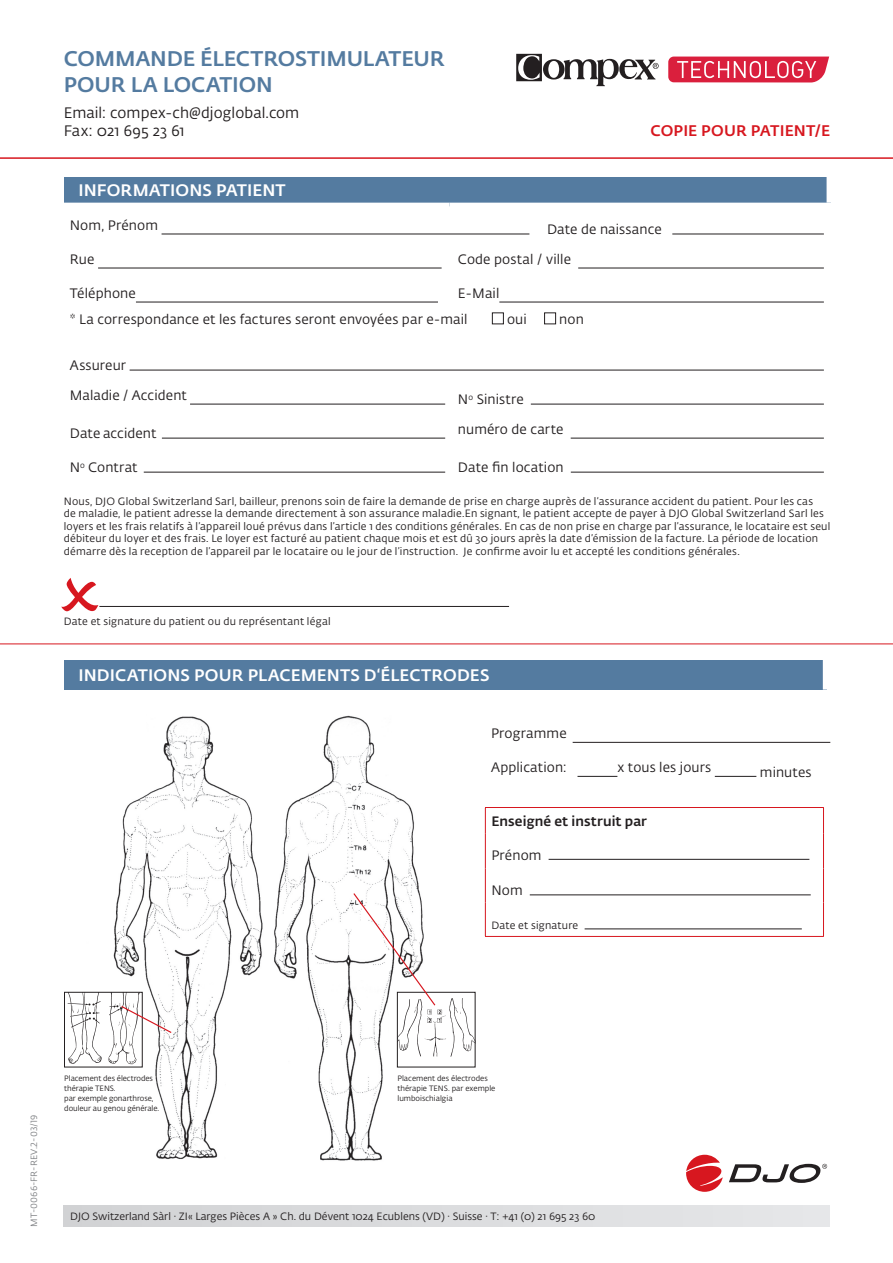
<style>
.page{position:relative;width:893px;height:1263px;background:#fff}
.page>*{position:absolute;margin:0;border:0;box-sizing:border-box;transform-origin:0 0}
.t1{font:500 21px/25.2px "Fedra Sans Alt Pro";letter-spacing:-.005em;color:#547ba0}
.t2{font:500 16.5px "Fedra Sans Alt Pro";letter-spacing:.01em;color:#fff}
.t3{font:500 15.15px "Fedra Sans Alt Pro";letter-spacing:.005em;color:#d7171f}
.t4{font:15px/18px "Fedra Sans Alt Pro";letter-spacing:.005em;color:#231f20}
.t5{font:13.5px/26.4px "Fedra Sans Alt Pro";letter-spacing:.01em;color:#231f20}
.t6{font:500 13.5px "Fedra Sans Alt Pro";letter-spacing:.01em;color:#231f20}
.t7{font:10.5px/12.6px "Fedra Sans Alt Pro";letter-spacing:.02em;color:#231f20}
.t8{font:10.5px "Fedra Sans Alt Std";color:#231f20}
.t9{font:9px "Fedra Sans Alt Pro";letter-spacing:.01em;color:#808285}
.t10{font:7.65px/9.9px "Fedra Sans Alt Pro";letter-spacing:-.01em;color:#231f20}
</style>
<div class="page">
<hr style="left:0;top:157px;width:893px;height:2px;background:#d7171f">
<div style="left:64px;top:1205px;width:765px;height:22px;background:#dcdddf"></div>
<svg style="left:686px;top:1155px;width:37px;height:37px"></svg>
<svg style="left:729px;top:1164px;width:98px;height:19px"></svg>
<div style="left:64px;top:177px;width:766px;height:29px;background:#547ba0"></div>
<svg style="left:98px;top:233px;width:726px;height:240px"></svg>
<div style="left:827px;top:177px;width:7px;height:26px;background:#fff"></div>
<div style="left:64px;top:203px;width:385px;height:7px;background:#fff"></div>
<div style="left:449px;top:203px;width:385px;height:7px;background:#fff"></div>
<div style="left:449px;top:373px;width:385px;height:7px;background:#fff"></div>
<hr style="left:162px;top:234px;width:367px;height:1px;background:#231f20">
<hr style="left:672px;top:234px;width:152px;height:1px;background:#231f20">
<hr style="left:98px;top:268px;width:344px;height:1px;background:#231f20">
<hr style="left:578px;top:268px;width:246px;height:1px;background:#231f20">
<hr style="left:136px;top:302px;width:302px;height:1px;background:#231f20">
<hr style="left:499px;top:302px;width:325px;height:1px;background:#231f20">
<div style="left:492px;top:313px;width:12px;height:11px;border:1px solid #231f20"></div>
<div style="left:544px;top:313px;width:12px;height:11px;border:1px solid #231f20"></div>
<hr style="left:130px;top:370px;width:694px;height:1px;background:#231f20">
<hr style="left:190px;top:404px;width:255px;height:1px;background:#231f20">
<hr style="left:531px;top:404px;width:293px;height:1px;background:#231f20">
<hr style="left:162px;top:438px;width:283px;height:1px;background:#231f20">
<hr style="left:571px;top:438px;width:253px;height:1px;background:#231f20">
<hr style="left:144px;top:472px;width:301px;height:1px;background:#231f20">
<hr style="left:571px;top:472px;width:253px;height:1px;background:#231f20">
<hr style="left:99px;top:606px;width:410px;height:1px;background:#231f20">
<hr style="left:0;top:644px;width:893px;height:1px;background:#d7171f">
<div style="left:64px;top:660px;width:763px;height:30px;background:#547ba0"></div>
<div style="left:823px;top:660px;width:7px;height:30px;background:#fff"></div>
<img style="left:64px;top:715px;width:412px;height:446px">
<div style="left:90px;top:1071px;width:61px;height:92px;background:#fff"></div>
<div style="left:389px;top:1071px;width:61px;height:92px;background:#fff"></div>
<div style="left:226px;top:1071px;width:88px;height:92px;background:#fff"></div>
<div style="left:226px;top:991px;width:82px;height:68px;background:#fff"></div>
<svg style="left:64px;top:715px;width:82px;height:86px"></svg>
<svg style="left:101px;top:991px;width:47px;height:64px"></svg>
<img style="left:399px;top:1059px;width:74px;height:6px">
<img style="left:66px;top:994px;width:74px;height:71px">
<div style="left:64px;top:992px;width:78px;height:75px;border:1px solid #231f20"></div>
<svg style="left:120px;top:1005px;width:53px;height:29px"></svg>
<svg style="left:352px;top:715px;width:478px;height:344px"></svg>
<hr style="left:485px;top:833px;width:1px;height:35px;background:#d7171f">
<hr style="left:823px;top:833px;width:1px;height:35px;background:#d7171f">
<hr style="left:485px;top:868px;width:1px;height:34px;background:#d7171f">
<hr style="left:823px;top:868px;width:1px;height:34px;background:#d7171f">
<hr style="left:485px;top:902px;width:1px;height:34px;background:#d7171f">
<hr style="left:823px;top:902px;width:1px;height:34px;background:#d7171f">
<hr style="left:485px;top:936px;width:339px;height:1px;background:#d7171f">
<hr style="left:549px;top:859px;width:260px;height:1px;background:#231f20">
<hr style="left:530px;top:895px;width:281px;height:1px;background:#231f20">
<hr style="left:585px;top:929px;width:217px;height:1px;background:#231f20">
<svg style="left:516px;top:54px;width:143px;height:32px"></svg>
<svg style="left:668px;top:57px;width:161px;height:25px;background:#e04860"></svg>
<h1 class="t1" style="left:64px;top:45px;width:383px">COMMANDE ÉLECTROSTIMULATEUR<br>POUR LA LOCATION</h1>
<h3 class="t4" style="left:64px;top:103px;width:237px">Email: compex-ch@djoglobal.com<br>Fax: 021 695 23 61</h3>
<h3 class="t3" style="left:651px;top:119px;width:181px">COPIE POUR PATIENT/E</h3>
<h2 class="t2" style="left:78px;top:177px;width:209px">INFORMATIONS PATIENT</h2>
<p class="t5" style="left:70px;top:211px;width:90px">Nom, Prénom</p>
<p class="t5" style="left:547px;top:216px;width:116px">Date de naissance</p>
<p class="t5" style="left:70px;top:245px;width:26px">Rue</p>
<p class="t5" style="left:458px;top:245px;width:115px">Code postal / ville</p>
<p class="t5" style="left:70px;top:279px;width:68px">Téléphone</p>
<p class="t5" style="left:70px;top:279px;width:431px;text-indent:388px">E-Mail * La correspondance et les factures seront envoyées par e-mail</p>
<p class="t5" style="left:507px;top:306px;width:21px">oui</p>
<p class="t5" style="left:559px;top:306px;width:26px">non</p>
<p class="t5" style="left:70px;top:350px;width:119px;line-height:29.5px">Assureur<br>Maladie / Accident</p>
<p class="t5" style="left:458px;top:386px;width:67px">N<sup>o</sup> Sinistre</p>
<p class="t5" style="left:70px;top:420px;width:88px">Date accident</p>
<p class="t5" style="left:458px;top:415px;width:107px">numéro de carte</p>
<p class="t5" style="left:70px;top:454px;width:69px">N<sup>o</sup> Contrat</p>
<p class="t5" style="left:458px;top:454px;width:107px">Date fin location</p>
<p class="t7" style="left:64px;top:494px;width:768px">Nous, DJO Global Switzerland Sarl, bailleur, prenons soin de faire la demande de prise en charge auprès de l‘assurance accident du patient. Pour les cas<br>de maladie, le patient adresse la demande directement à son assurance maladie.En signant, le patient accepte de payer à DJO Global Switzerland Sarl les loyers et les frais relatifs à l’appareil loué prévus dans l’article 1 des conditions générales. En cas de non prise en charge par l’assurance, le locataire est seul débiteur du loyer et des frais. Le loyer est facturé au patient chaque mois et est dû 30 jours après la date d’émission de la facture. La période de location démarre dès la reception de l’appareil par le locataire ou le jour de l’instruction. Je confirme avoir lu et accepté les conditions générales.</p>
<p class="t7" style="left:64px;top:614px;width:268px">Date et signature du patient ou du représentant légal</p>
<h2 class="t2" style="left:78px;top:663px;width:413px">INDICATIONS POUR PLACEMENTS D‘ÉLECTRODES</h2>
<p class="t5" style="left:491px;top:720px;width:77px">Programme</p>
<p class="t5" style="left:491px;top:754px;width:77px">Application:</p>
<p class="t5" style="left:617px;top:754px;width:95px">x tous les jours</p>
<p class="t5" style="left:760px;top:758px;width:53px">minutes</p>
<p class="t6" style="left:491px;top:811px;width:157px">Enseigné et instruit par</p>
<p class="t5" style="left:491px;top:841px;width:52px">Prénom</p>
<p class="t5" style="left:491px;top:876px;width:33px">Nom</p>
<p class="t7" style="left:491px;top:918px;width:88px">Date et signature</p>
<p class="t9" style="left:28px;top:1227px;width:114px;rotate:-90deg">MT-0066-FR-REV.2-03/19</p>
<p class="t10" style="left:64px;top:1073px;width:96px">Placement des électrodes thérapie TENS.<br>par exemple gonarthrose, douleur au genou générale.</p>
<p class="t10" style="left:397px;top:1073px;width:100px">Placement des électrodes thérapie TENS. par exemple lumboischialgia</p>
<p class="t8" style="left:70px;top:1210px;width:527px">DJO Switzerland Sàrl · ZI« Larges Pièces A » Ch. du Dévent 1024 Ecublens (VD) · Suisse · T: +41 (0) 21 695 23 60</p>
</div>
